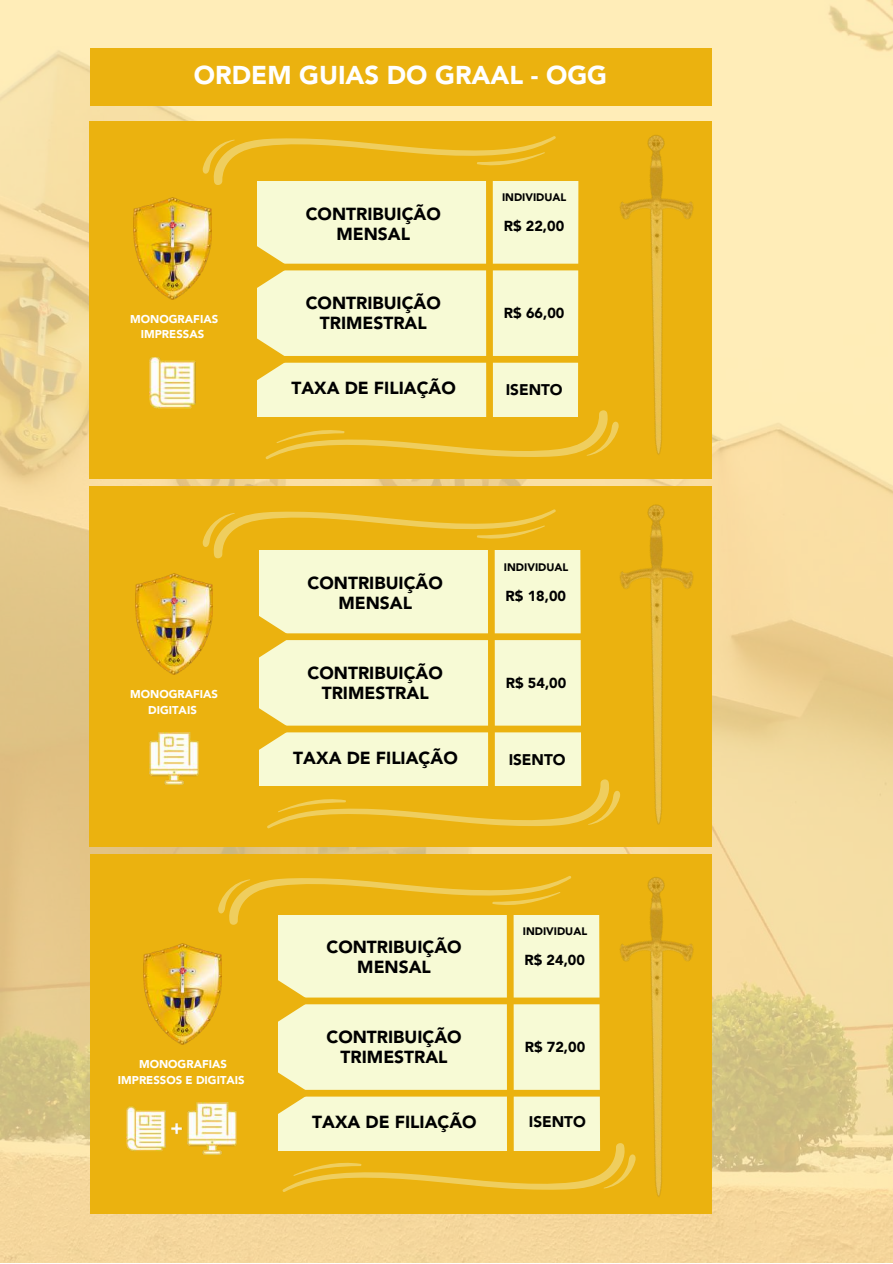
<style>
.page{position:relative;width:893px;height:1264px;background:#fff}
.page>*{position:absolute;margin:0;border:0;box-sizing:border-box;transform-origin:0 0}
.t1{font:900 25.65px "Avenir LT Std";color:#fff}
.t2{font:900 17.4px/20px "Avenir LT Std";color:#000;text-align:center}
.t3{font:900 15.3px "Avenir LT Std";color:#000}
.t4{font:900 14.4px "Avenir LT Std";color:#000}
.t5{font:900 11.25px/15.6px "Avenir LT Std";color:#fff;text-align:center}
.t6{font:900 10.8px "Avenir LT Std";color:#000}
</style>
<div class="page">
<img style="left:0;top:0;width:892px;height:1262px">
<div style="left:90px;top:49px;width:621px;height:57px;background:#ebb20f"></div>
<div style="left:89px;top:121px;width:622px;height:357px;background:#ebb20f"></div>
<div style="left:89px;top:486px;width:622px;height:360px;background:#ebb20f"></div>
<div style="left:90px;top:854px;width:621px;height:359px;background:#ebb20f"></div>
<img style="left:491px;top:114px;width:330px;height:351px">
<img style="left:491px;top:483px;width:330px;height:351px">
<img style="left:149px;top:357px;width:46px;height:52px">
<img style="left:133px;top:198px;width:69px;height:101px">
<img style="left:149px;top:732px;width:49px;height:52px">
<img style="left:135px;top:573px;width:67px;height:101px">
<img style="left:126px;top:1102px;width:91px;height:52px">
<img style="left:143px;top:943px;width:74px;height:101px">
<svg style="left:202px;top:508px;width:418px;height:321px"></svg>
<img style="left:636px;top:856px;width:185px;height:351px">
<svg style="left:217px;top:876px;width:419px;height:316px"></svg>
<svg style="left:202px;top:135px;width:417px;height:330px"></svg>
<h1 class="t1" style="left:194px;top:65px;width:415px">ORDEM GUIAS DO GRAAL - OGG</h1>
<p class="t5" style="left:130px;top:312px;width:90px">MONOGRAFIAS<br>IMPRESSAS</p>
<p class="t2" style="left:306px;top:205px;width:137px">CONTRIBUIÇÃO<br>MENSAL</p>
<p class="t2" style="left:306px;top:294px;width:137px">CONTRIBUIÇÃO<br>TRIMESTRAL</p>
<p class="t2" style="left:291px;top:380px;width:166px">TAXA DE FILIAÇÃO</p>
<p class="t6" style="left:502px;top:193px;width:66px">INDIVIDUAL</p>
<p class="t4" style="left:503px;top:220px;width:62px">R$ 22,00</p>
<p class="t4" style="left:504px;top:307px;width:62px">R$ 66,00</p>
<p class="t3" style="left:505px;top:383px;width:58px">ISENTO</p>
<p class="t5" style="left:130px;top:687px;width:89px">MONOGRAFIAS<br>DIGITAIS</p>
<p class="t2" style="left:307px;top:574px;width:137px">CONTRIBUIÇÃO<br>MENSAL</p>
<p class="t2" style="left:307px;top:664px;width:137px">CONTRIBUIÇÃO<br>TRIMESTRAL</p>
<p class="t6" style="left:504px;top:563px;width:66px">INDIVIDUAL</p>
<p class="t4" style="left:505px;top:590px;width:62px">R$ 18,00</p>
<p class="t4" style="left:506px;top:677px;width:62px">R$ 54,00</p>
<p class="t2" style="left:293px;top:749px;width:166px">TAXA DE FILIAÇÃO</p>
<p class="t3" style="left:508px;top:753px;width:58px">ISENTO</p>
<p class="t5" style="left:118px;top:1057px;width:128px">MONOGRAFIAS<br>IMPRESSOS E DIGITAIS</p>
<p class="t2" style="left:326px;top:939px;width:137px">CONTRIBUIÇÃO<br>MENSAL</p>
<p class="t2" style="left:326px;top:1028px;width:137px">CONTRIBUIÇÃO<br>TRIMESTRAL</p>
<p class="t6" style="left:522px;top:927px;width:66px">INDIVIDUAL</p>
<p class="t4" style="left:524px;top:954px;width:62px">R$ 24,00</p>
<p class="t4" style="left:524px;top:1041px;width:62px">R$ 72,00</p>
<p class="t2" style="left:312px;top:1113px;width:166px">TAXA DE FILIAÇÃO</p>
<p class="t3" style="left:529px;top:1115px;width:58px">ISENTO</p>
</div>
